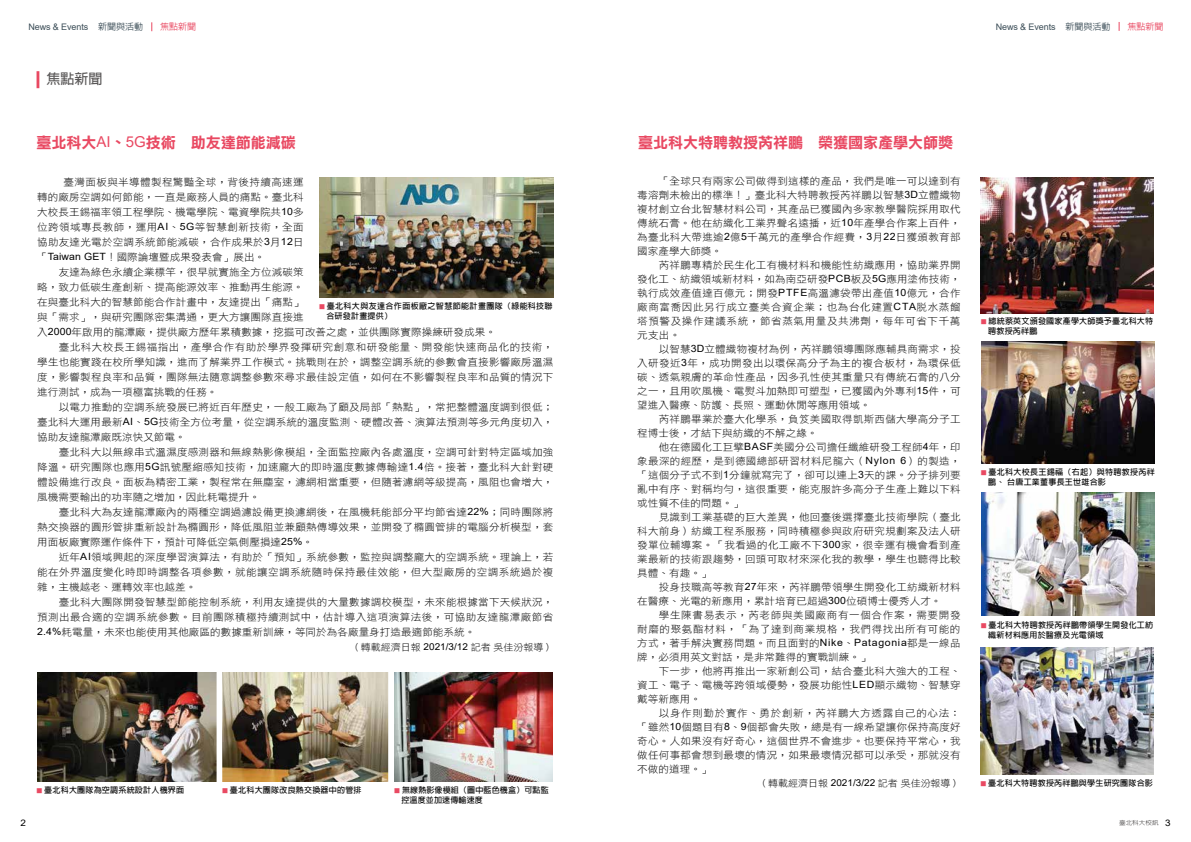
<style>
.page{position:relative;width:1191px;height:842px;background:#fff}
.page>*{position:absolute;margin:0;border:0;box-sizing:border-box;transform-origin:0 0}
.t1{font:15px "DF Li Hei Bd WIN BF";color:#e94962}
.t2{font:700 14px "Lin Gothic";color:#595757}
.t3{font:10px/14px "DF Li Hei Lt WIN BF";letter-spacing:.025em;color:#000;text-align:justify;scale:1.05 1}
.t4{font:10px "DF Li Hei Lt WIN BF";letter-spacing:.045em;color:#000;scale:1.05 1}
.t5{font:9.5px "DF Li Hei Lt WIN BF";color:#000;scale:1.05 1}
.t6{font:9px "Arial";letter-spacing:-.01em;color:#3b4d57}
.t7{font:500 9px "Lin Gothic";color:#e94962}
.t8{font:9px "Arial";color:#000;scale:1.1 1}
.t9{font:700 8px/10px "Lin Gothic";letter-spacing:.03em;color:#000}
.t10{font:700 8px/10px "Lin Gothic";letter-spacing:.05em;color:#000}
.t11{font:500 6px "Lin Gothic";color:#595757;scale:1.1 1}
.s1{font-family:"Lin Gothic";font-weight:500}
.s2{font-family:"Arial"}
.s3{font-family:"Microsoft Jheng Hei"}
.s4{font-size:6px;color:#e94962}
.s5{font-family:"Arial";font-weight:400;font-size:9px;color:#000}
</style>
<div class="page">
<svg style="left:37px;top:71px;width:2px;height:17px"></svg>
<img style="left:981px;top:341px;width:173px;height:123px">
<img style="left:980px;top:177px;width:173px;height:136px">
<img style="left:981px;top:647px;width:172px;height:128px">
<img style="left:319px;top:177px;width:234px;height:121px">
<img style="left:981px;top:492px;width:173px;height:123px">
<img style="left:222px;top:673px;width:166px;height:109px">
<img style="left:38px;top:673px;width:179px;height:109px">
<img style="left:394px;top:673px;width:158px;height:109px">
<p class="t6" style="left:28px;top:21px;width:116px">News &amp; Events <span class="s1">新聞與活動</span></p>
<p class="t7" style="left:160px;top:22px;width:37px">焦點新聞</p>
<p class="t6" style="left:995px;top:20px;width:116px">News &amp; Events <span class="s1">新聞與活動</span></p>
<p class="t7" style="left:1127px;top:22px;width:37px">焦點新聞</p>
<h2 class="t2" style="left:46px;top:71px;width:57px">焦點新聞</h2>
<h1 class="t1" style="left:37px;top:135px;width:261px">臺北科大<span class="s2">AI</span>、<span class="s2">5G</span>技術　助友達節能減碳</h1>
<p class="t3" style="left:37px;top:175px;width:255px;line-height:15px;text-indent:26px">臺灣面板與半導體製程驚豔全球，背後持續高速運轉的廠房空調如何節能，一直是廠務人員的痛點。臺北科大校長王錫福率領工程學院、機電學院、電資學院共<span class="s2">10</span>多位跨領域專長教師，運用<span class="s2">AI</span>、<span class="s2">5G</span>等智慧創新技術，全面協助友達光電於空調系統節能減碳，合作成果於<span class="s2">3</span>月<span class="s2">12</span>日「<span class="s2">Taiwan GET</span>！國際論壇暨成果發表會」展出。</p>
<p class="t3" style="left:59px;top:265px;width:235px">友達為綠色永續企業標竿，很早就實施全方位減碳策</p>
<p class="t3" style="left:37px;top:280px;width:255px">略，致力低碳生產創新、提高能源效率、推動再生能源。</p>
<p class="t3" style="left:37px;top:295px;width:255px">在與臺北科大的智慧節能合作計畫中，友達提出「痛點」</p>
<p class="t3" style="left:37px;top:310px;width:255px">與「需求」，與研究團隊密集溝通，更大方讓團隊直接進</p>
<p class="t3" style="left:37px;top:325px;width:438px">入<span class="s2">2000</span>年啟用的龍潭廠，提供廠方歷年累積數據，挖掘可改善之處，並供團隊實際操練研發成果。</p>
<p class="t4" style="left:59px;top:342px;width:472px">臺北科大校長王錫福指出，產學合作有助於學界發揮研究創意和研發能量、開發能快速商品化的技術，</p>
<p class="t3" style="left:37px;top:355px;width:493px">學生也能實踐在校所學知識，進而了解業界工作模式。挑戰則在於，調整空調系統的參數會直接影響廠房<span class="s3">溫</span>濕</p>
<p class="t3" style="left:37px;top:370px;width:493px">度，影響製程良率和品質，團隊無法隨意調整參數來尋求最佳設定值，如何在不影響製程良率和品質的情況下</p>
<p class="t3" style="left:37px;top:385px;width:173px">進行測試，成為一項極富挑戰的任務。</p>
<p class="t3" style="left:59px;top:400px;width:472px">以電力推動的空調系統發展已將近百年歷史，一般工廠為了顧及局部「熱點」，常把整體<span class="s3">溫</span>度調到很低；</p>
<p class="t3" style="left:37px;top:415px;width:493px">臺北科大運用最新<span class="s2">AI</span>、<span class="s2">5G</span>技術全方位考量，從空調系統的<span class="s3">溫</span>度監測、硬體改善、演算法預測等多元角度切入，</p>
<p class="t3" style="left:37px;top:430px;width:143px">協助友達龍潭廠既涼快又節電。</p>
<p class="t3" style="left:59px;top:445px;width:472px">臺北科大以無線串式<span class="s3">溫</span>濕度感測器和無線熱影像模組，全面監控廠內各處<span class="s3">溫</span>度，空調可針對特定區域加強</p>
<p class="t3" style="left:37px;top:460px;width:493px">降<span class="s3">溫</span>。研究團隊也應用<span class="s2">5G</span>訊號壓縮感知技術，加速龐大的即時<span class="s3">溫</span>度數據傳輸達<span class="s2">1.4</span>倍。接著，臺北科大針對硬</p>
<p class="t3" style="left:37px;top:475px;width:493px">體設備進行改良。面板為精密工業，製程常在無塵室，濾網相當重要，但隨著濾網等級提高，風阻也會增大，</p>
<p class="t3" style="left:37px;top:490px;width:214px">風機需要輸出的功率隨之增加，因此耗電提升。</p>
<p class="t3" style="left:59px;top:505px;width:472px">臺北科大為友達龍潭廠內的兩種空調過濾設備更換濾網後，在風機耗能部分平均節省達<span class="s2">22%</span>；同時團隊將</p>
<p class="t3" style="left:37px;top:520px;width:493px">熱交換器的圓形管排重新設計為橢圓形，降低風阻並兼顧熱傳導效果，並開發了橢圓管排的電腦分析模型，套</p>
<p class="t3" style="left:37px;top:535px;width:264px">用面板廠實際運作條件下，預計可降低空氣側壓損達<span class="s2">25%</span>。</p>
<p class="t3" style="left:59px;top:550px;width:472px">近年<span class="s2">AI</span>領域興起的深度學習演算法，有助於「預知」系統參數，監控與調整龐大的空調系統。理論上，若</p>
<p class="t4" style="left:37px;top:567px;width:493px">能在外界<span class="s3">溫</span>度變化時即時調整各項參數，就能讓空調系統隨時保持最佳效能，但大型廠房的空調系統過於複</p>
<p class="t3" style="left:37px;top:580px;width:153px">雜，主機越老、運轉效率也越差。</p>
<p class="t3" style="left:59px;top:595px;width:472px">臺北科大團隊開發智慧型節能控制系統，利用友達提供的大量數據調校模型，未來能根據當下天候狀況，</p>
<p class="t4" style="left:37px;top:612px;width:493px">預測出最合適的空調系統參數。目前團隊積極持續測試中，估計導入這項演算法後，可協助友達龍潭廠節省</p>
<p class="t3" style="left:37px;top:625px;width:418px"><span class="s2">2.4%</span>耗電量，未來也能使用其他廠區的數據重新訓練，等同於為各廠量身打造最適節能系統。</p>
<p class="t5" style="left:351px;top:642px;width:194px">（轉載經濟日報 <span class="s2">2021/3/12</span> 記者吳佳汾報導）</p>
<p class="t10" style="left:326px;top:301px;width:227px;text-indent:-7px"><span class="s4">■</span> 臺北科大與友達合作面板廠之智慧節能計畫團隊（綠能科技聯合研發計畫提供）</p>
<p class="t9" style="left:222px;top:785px;width:141px"><span class="s4">■</span> 臺北科大團隊改良熱交換器中的管排</p>
<p class="t9" style="left:37px;top:785px;width:149px"><span class="s4">■</span> 臺北科大團隊為空調系統設計人機界面</p>
<p class="t9" style="left:401px;top:785px;width:149px;text-indent:-7px"><span class="s4">■</span> 無線熱影像模組（圖中藍色機盒）可點監控溫度並加速傳輸速度</p>
<h1 class="t1" style="left:638px;top:135px;width:316px">臺北科大特聘教授芮祥鵬　榮獲國家產學大師獎</h1>
<p class="t3" style="left:637px;top:174px;width:309px;text-indent:22px">「全球只有兩家公司做得到這樣的產品，我們是唯一可以達到有毒溶劑未檢出的標準！」臺北科大特聘教授芮祥鵬以智慧<span class="s2">3D</span>立體織物複材創立台北智慧材料公司，其產品已獲國內多家教學醫院採用取代傳統石膏。他在紡織化工業界聲名遠播，近<span class="s2">10</span>年產學合作案上百件，為臺北科大帶進逾<span class="s2">2</span>億<span class="s2">5</span>千萬元的產學合作經費，<span class="s2">3</span>月<span class="s2">22</span>日獲頒教育部國家產學大師獎。</p>
<p class="t3" style="left:637px;top:258px;width:309px;text-indent:22px">芮祥鵬專精於民生化工有機材料和機能性紡織應用，協助業界開發化工、紡織領域新材料，如為南亞研發<span class="s2">PCB</span>板及<span class="s2">5G</span>應用塗佈技術，執行成效產值達百億元；開發<span class="s2">PTFE</span>高<span class="s3">溫</span>濾袋帶出產值<span class="s2">10</span>億元，合作廠商富喬因此另行成立臺美合資企業；也為台化建置<span class="s2">CTA</span>脫水蒸餾塔預警及操作建議系統，節省蒸氣用量及共沸劑，每年可省下千萬元支出。</p>
<p class="t3" style="left:637px;top:342px;width:309px;text-indent:22px">以智慧<span class="s2">3D</span>立體織物複材為例，芮祥鵬領導團隊應輔具商需求，投入研發近<span class="s2">3</span>年，成功開發出以環保高分子為主的複合板材，為環保低碳、透氣親膚的革命性產品，因多孔性使其重量只有傳統石膏的八分之一，且用吹風機、電熨斗加熱即可塑型，已獲國內外專利<span class="s2">15</span>件，可望進入醫療、防護、長照、運動休閒等應用領域。</p>
<p class="t3" style="left:637px;top:412px;width:309px;text-indent:22px">芮祥鵬畢業於臺大化學系，負笈美國取得凱斯西儲大學高分子工程博士後，才結下與紡織的不解之緣。</p>
<p class="t3" style="left:637px;top:440px;width:309px;text-indent:22px">他在德國化工巨擘<span class="s2">BASF</span>美國分公司擔任纖維研發工程師<span class="s2">4</span>年，印象最深的經歷，是到德國總部研習材料尼龍六（<span class="s2">Nylon 6</span>）的製造，「這個分子式不到<span class="s2">1</span>分鐘就寫完了，卻可以連上<span class="s2">3</span>天的課。分子排列要亂中有序、對稱均勻，這很重要，能克服許多高分子生產上難以下料或性質不佳的問題。」</p>
<p class="t3" style="left:637px;top:510px;width:309px;text-indent:22px">見識到工業基礎的巨大差異，他回臺後選擇臺北技術學院（臺北科大前身）紡織工程系服務，同時積極參與政府研究規劃案及法人研發單位輔導案。「我看過的化工廠不下<span class="s2">300</span>家，很幸運有機會看到產業最新的技術跟趨勢，回頭可取材來深化我的教學，學生也聽得比較具體、有趣。」</p>
<p class="t3" style="left:637px;top:580px;width:309px;text-indent:22px">投身技職高等教育<span class="s2">27</span>年來，芮祥鵬帶領學生開發化工紡織新材料在醫療、光電的新應用，累計培育已超過<span class="s2">300</span>位碩博士優秀人才。</p>
<p class="t3" style="left:637px;top:608px;width:309px;text-indent:22px">學生陳書易表示，芮老師與美國廠商有一個合作案，需要開發耐磨的聚氨酯材料，「為了達到商業規格，我們得找出所有可能的方式，著手解決實務問題。而且面對的<span class="s2">Nike</span>、<span class="s2">Patagonia</span>都是一線品牌，必須用英文對話，是非常難得的實戰訓練。」</p>
<p class="t3" style="left:637px;top:664px;width:309px;text-indent:22px">下一步，他將再推出一家新創公司，結合臺北科大強大的工程、資工、電子、電機等跨領域優勢，發展功能性<span class="s2">LED</span>顯示織物、智慧穿戴等新應用。</p>
<p class="t3" style="left:637px;top:706px;width:309px;text-indent:22px">以身作則勤於實作、勇於創新，芮祥鵬大方透露自己的心法：「雖然<span class="s2">10</span>個題目有<span class="s2">8</span>、<span class="s2">9</span>個都會失敗，總是有一線希望讓你保持高度好奇心。人如果沒有好奇心，這個世界不會進步。也要保持平常心，我做任何事都會想到最壞的情況，如果最壞情況都可以承受，那就沒有不做的道理。」</p>
<p class="t5" style="left:758px;top:778px;width:194px">（轉載經濟日報 <span class="s2">2021/3/22</span> 記者吳佳汾報導）</p>
<p class="t9" style="left:988px;top:316px;width:166px;text-indent:-7px"><span class="s4">■</span> 總統蔡英文頒發國家產學大師獎予臺北科大特聘教授芮祥鵬</p>
<p class="t9" style="left:988px;top:467px;width:168px;text-indent:-7px"><span class="s4">■</span> 臺北科大校長王錫福（右起）與特聘教授芮祥鵬、台唐工業董事長王世雄合影</p>
<p class="t9" style="left:988px;top:620px;width:166px;text-indent:-7px"><span class="s4">■</span> 臺北科大特聘教授芮祥鵬帶領學生開發化工紡織新材料應用於醫療及光電領域</p>
<p class="t9" style="left:980px;top:778px;width:174px"><span class="s4">■</span> 臺北科大特聘教授芮祥鵬與學生研究團隊合影</p>
<p class="t8" style="left:20px;top:817px;width:7px">2</p>
<p class="t11" style="left:1119px;top:820px;width:48px">臺北科大校訊 <span class="s5">3</span></p>
</div>
